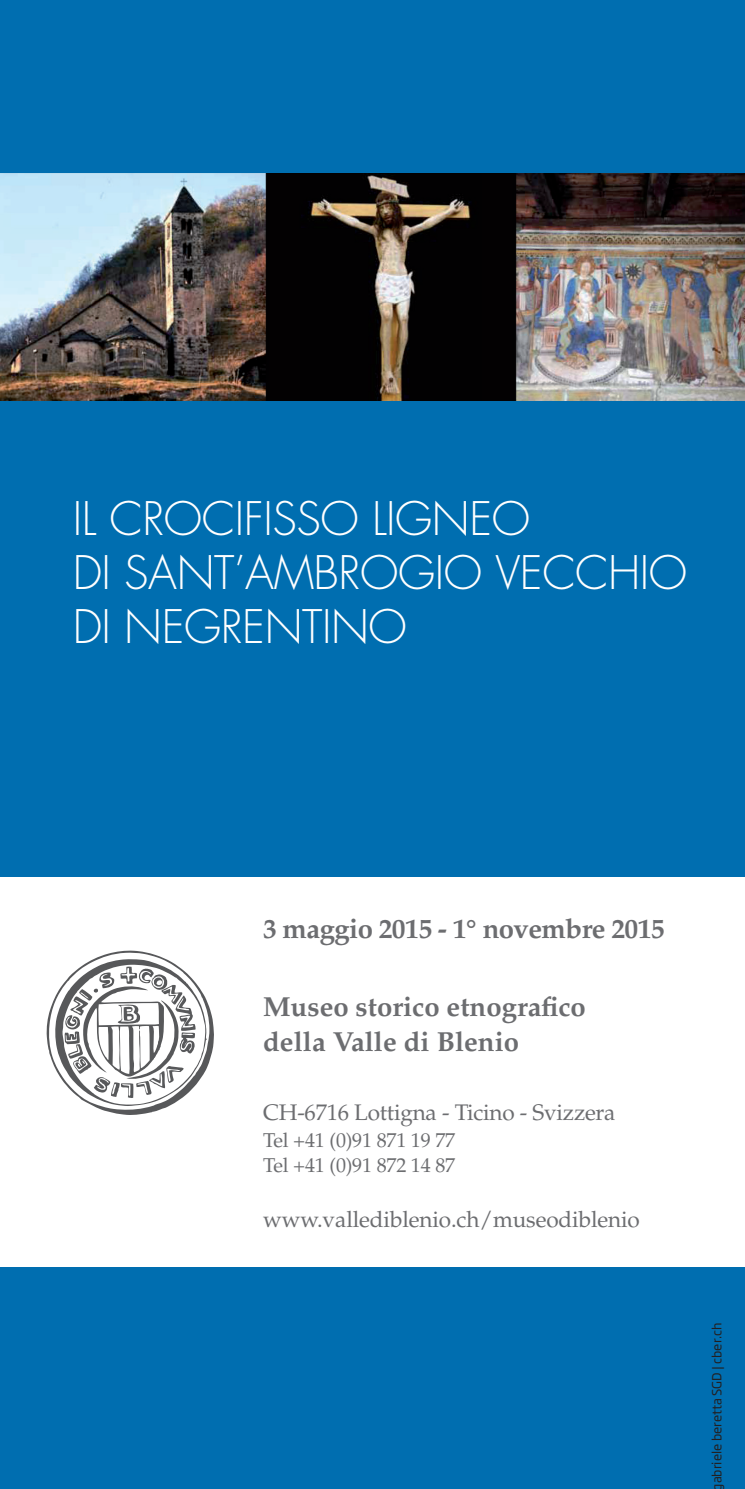
<style>
.page{position:relative;width:745px;height:1489px;background:#fff}
.page>*{position:absolute;margin:0;border:0;box-sizing:border-box;transform-origin:0 0}
.t1{font:300 45px/54px "Futura Std";letter-spacing:-.01em;color:#fff}
.t2{font:700 27.5px/35px "Palatino LT Std";color:#6c6d70}
.t3{font:700 27.5px "Palatino LT Std";letter-spacing:-.02em;color:#6c6d70}
.t4{font:22.5px "Palatino LT Std";letter-spacing:-.005em;color:#6c6d70}
.t5{font:20px/25px "Palatino LT Std";letter-spacing:-.01em;color:#6c6d70}
.t6{font:12.5px "Soho Gothic Pro";color:#231f20}
</style>
<div class="page">
<div style="left:0;top:0;width:744px;height:1488px;background:#006eb0"></div>
<div style="left:0;top:877px;width:744px;height:389px;background:#fff"></div>
<svg style="left:46px;top:950px;width:168px;height:165px"></svg>
<img style="left:0;top:174px;width:744px;height:226px">
<h1 class="t1" style="left:73px;top:493px;width:615px">IL CROCIFISSO LIGNEO<br>DI SANT’AMBROGIO VECCHIO<br>DI NEGRENTINO</h1>
<p class="t3" style="left:263px;top:912px;width:403px">3 maggio 2015 - 1° novembre 2015</p>
<p class="t2" style="left:263px;top:989px;width:324px">Museo storico etnografico della Valle di Blenio</p>
<p class="t4" style="left:263px;top:1099px;width:354px">CH-6716 Lottigna - Ticino - Svizzera</p>
<p class="t5" style="left:263px;top:1127px;width:193px">Tel +41 (0)91 871 19 77<br>Tel +41 (0)91 872 14 87</p>
<p class="t4" style="left:263px;top:1206px;width:378px">www.vallediblenio.ch/museodiblenio</p>
<p class="t6" style="left:706px;top:1490px;width:169px;rotate:-90deg">gabriele beretta SGD | cber.ch</p>
</div>
